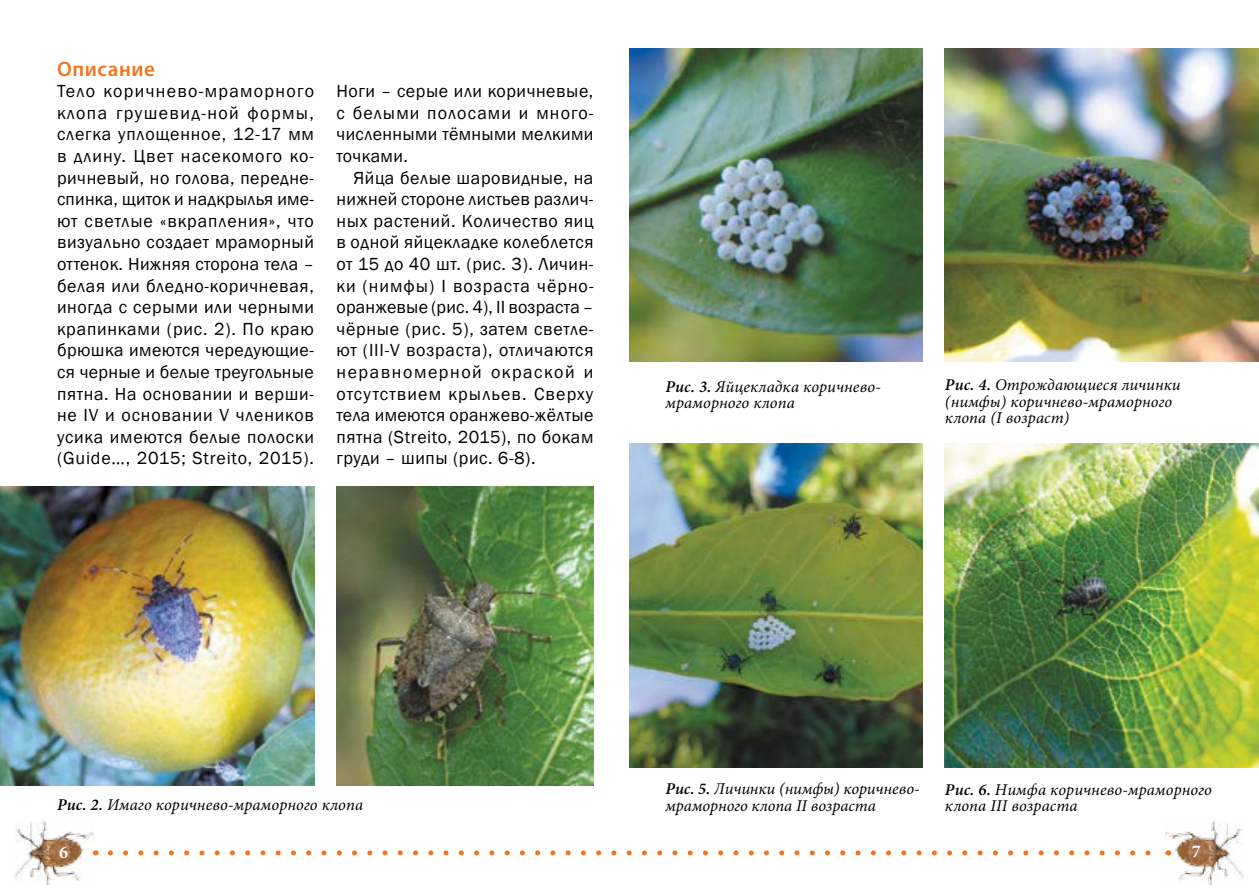
<style>
.page{position:relative;width:1259px;height:893px;background:#fff}
.page>*{position:absolute;margin:0;border:0;box-sizing:border-box;transform-origin:0 0}
.t1{font:600 21px "Myriad Pro";letter-spacing:.03em;color:#ee7620}
.t2{font:18px/21.6px "Franklin Gothic";letter-spacing:.03em;color:#000;text-align:justify}
.t3{font:700 18px "Minion Pro";color:#fff}
.t4{font:italic 16.5px/16.5px "Minion Pro";letter-spacing:.01em;color:#000}
.s1{font-weight:600}
</style>
<div class="page">
<svg style="left:110px;top:850px;width:1041px;height:5px"></svg>
<img style="left:1164px;top:821px;width:80px;height:63px">
<img style="left:15px;top:821px;width:80px;height:63px">
<svg style="left:1179px;top:840px;width:31px;height:24px"></svg>
<svg style="left:49px;top:840px;width:30px;height:25px"></svg>
<img style="left:336px;top:486px;width:257px;height:300px">
<img style="left:945px;top:48px;width:314px;height:313px">
<img style="left:0;top:486px;width:314px;height:299px">
<img style="left:629px;top:48px;width:293px;height:313px">
<img style="left:945px;top:443px;width:314px;height:324px">
<img style="left:629px;top:443px;width:293px;height:324px">
<p class="t1" style="left:57px;top:55px;width:100px">Описание</p>
<p class="t2" style="left:57px;top:81px;width:258px">Тело коричнево-мраморного клопа грушевид-ной формы, слегка уплощенное, 12-17 мм в длину. Цвет насекомого ко&shy;ричневый, но голова, передне&shy;спинка, щиток и надкрылья име&shy;ют светлые «вкрапления», что визуально создает мраморный оттенок. Нижняя сторона тела – белая или бледно-коричневая, иногда с серыми или черными крапинками (рис. 2). По краю брюшка имеются чередующие&shy;ся черные и белые треугольные пятна. На основании и верши&shy;не IV и основании V члеников усика имеются белые полоски (Guide…, 2015; Streito, 2015).</p>
<p class="t2" style="left:336px;top:81px;width:258px">Ноги – серые или коричневые, с белыми полосами и много&shy;численными тёмными мелкими точками.</p>
<p class="t2" style="left:336px;top:167px;width:258px;text-indent:17px">Яйца белые шаровидные, на нижней стороне листьев различ&shy;ных растений. Количество яиц в одной яйцекладке колеблется от 15 до 40 шт. (рис. 3). Личин&shy;ки (нимфы) I возраста чёрно&shy;оранжевые (рис. 4), II возраста – чёрные (рис. 5), затем светле&shy;ют (III-V возраста), отличаются неравномерной окраской и отсутствием крыльев. Сверху тела имеются оранжево-жёлтые пятна (Streito, 2015), по бокам груди – шипы (рис. 6-8).</p>
<p class="t4" style="left:665px;top:378px;width:217px"><span class="s1">Рис. 3.</span> Яйцекладка коричнево&shy;мраморного клопа</p>
<p class="t4" style="left:945px;top:377px;width:237px"><span class="s1">Рис. 4.</span> Отрождающиеся личинки (нимфы) коричнево-мраморного клопа (I возраст)</p>
<p class="t4" style="left:57px;top:796px;width:308px"><span class="s1">Рис. 2.</span> Имаго коричнево-мраморного клопа</p>
<p class="t4" style="left:665px;top:780px;width:256px"><span class="s1">Рис. 5.</span> Личинки (нимфы) коричнево&shy;мраморного клопа II возраста</p>
<p class="t4" style="left:945px;top:781px;width:268px"><span class="s1">Рис. 6.</span> Нимфа коричнево-мраморного клопа III возраста</p>
<p class="t3" style="left:59px;top:839px;width:10px">6</p>
<p class="t3" style="left:1192px;top:839px;width:10px">7</p>
</div>
